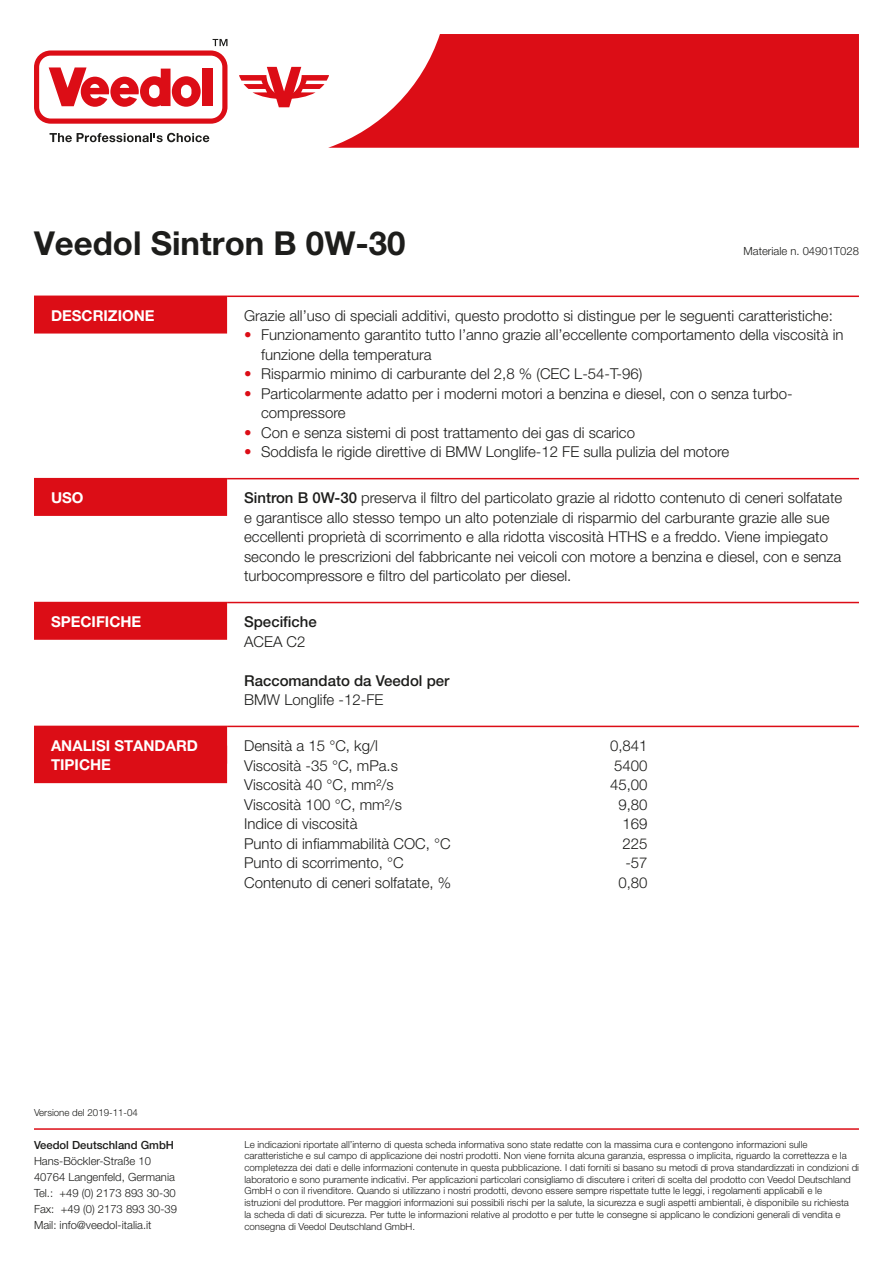
<style>
.page{position:relative;width:893px;height:1263px;background:#fff}
.page>*{position:absolute;margin:0;border:0;box-sizing:border-box;transform-origin:0 0}
.t1{font:700 33px "Helvetica Neue";color:#1d1d1b}
.t2{font:300 15px/19.5px "Helvetica Neue";color:#1d1d1b}
.t3{font:700 15px/19.5px "Helvetica Neue";color:#fff}
.t4{font:500 15px "Helvetica Neue";color:#1d1d1b}
.t5{font:300 11.25px/16px "Helvetica Neue";color:#1d1d1b}
.t6{font:500 11.25px "Helvetica Neue";color:#1d1d1b}
.t7{font:300 9.75px/11.7px "Helvetica Neue";color:#1d1d1b}
.s1{color:#dc0d16}
.s2{font-weight:500}
</style>
<div class="page">
<svg style="left:239px;top:67px;width:89px;height:40px"></svg>
<svg style="left:34px;top:39px;width:193px;height:85px"></svg>
<svg style="left:50px;top:133px;width:159px;height:9px"></svg>
<svg style="left:328px;top:34px;width:531px;height:114px;background:#e02f37"></svg>
<hr style="left:34px;top:1128px;width:825px;height:2px;background:#dc0d16">
<hr style="left:227px;top:478px;width:632px;height:1px;background:#dc0d16">
<hr style="left:227px;top:602px;width:632px;height:1px;background:#dc0d16">
<hr style="left:227px;top:726px;width:632px;height:1px;background:#dc0d16">
<hr style="left:227px;top:296px;width:632px;height:1px;background:#dc0d16">
<div style="left:34px;top:296px;width:193px;height:38px;background:#dc0d16"></div>
<div style="left:34px;top:478px;width:193px;height:38px;background:#dc0d16"></div>
<div style="left:34px;top:602px;width:193px;height:38px;background:#dc0d16"></div>
<div style="left:34px;top:726px;width:193px;height:38px;background:#dc0d16"></div>
<div style="left:34px;top:746px;width:193px;height:37px;background:#dc0d16"></div>
<h1 class="t1" style="left:34px;top:223px;width:373px">VEEDOL SINTRON B 0W-30</h1>
<p class="t5" style="left:743px;top:243px;width:117px">Materiale n. 04901T028</p>
<p class="t3" style="left:51px;top:305px;width:105px">DESCRIZIONE</p>
<p class="t2" style="left:244px;top:305px;width:590px">Grazie all’uso di speciali additivi, questo prodotto si distingue per le seguenti caratteristiche:</p>
<p class="t2" style="left:261px;top:325px;width:584px;text-indent:-17px"><span class="s1">•</span> Funzionamento garantito tutto l’anno grazie all’eccellente comportamento della viscosità in funzione della temperatura</p>
<p class="t2" style="left:244px;top:364px;width:400px"><span class="s1">•</span> Risparmio minimo di carburante del 2,8 % (CEC L-54-T-96)</p>
<p class="t2" style="left:261px;top:383px;width:531px;text-indent:-17px"><span class="s1">•</span> Particolarmente adatto per i moderni motori a benzina e diesel, con o senza turbo&shy;compressore</p>
<p class="t2" style="left:244px;top:422px;width:392px"><span class="s1">•</span> Con e senza sistemi di post trattamento dei gas di scarico</p>
<p class="t2" style="left:244px;top:442px;width:487px"><span class="s1">•</span> Soddisfa le rigide direttive di BMW Longlife-12 FE sulla pulizia del motore</p>
<p class="t3" style="left:51px;top:488px;width:34px">USO</p>
<p class="t2" style="left:244px;top:488px;width:600px"><span class="s2">Sintron B 0W-30</span> preserva il filtro del particolato grazie al ridotto contenuto di ceneri solfatate e garantisce allo stesso tempo un alto potenziale di risparmio del carburante grazie alle sue eccellenti proprietà di scorrimento e alla ridotta viscosità HTHS e a freddo. Viene impiegato secondo le prescrizioni del fabbricante nei veicoli con motore a benzina e diesel, con e senza turbocompressore e filtro del particolato per diesel.</p>
<p class="t3" style="left:51px;top:612px;width:92px">SPECIFICHE</p>
<p class="t4" style="left:244px;top:613px;width:74px">Specifiche</p>
<p class="t2" style="left:244px;top:631px;width:63px">ACEA C2</p>
<p class="t4" style="left:244px;top:671px;width:207px">Raccomandato da Veedol per</p>
<p class="t2" style="left:244px;top:690px;width:141px">BMW Longlife -12-FE</p>
<p class="t3" style="left:51px;top:735px;width:146px">ANALISI STANDARD<br>TIPICHE</p>
<p class="t2" style="left:244px;top:735px;width:135px">Densità a 15 °C, kg/l</p>
<p class="t2" style="left:610px;top:735px;width:39px">0,841</p>
<p class="t2" style="left:244px;top:755px;width:155px">Viscosità -35 °C, mPa.s</p>
<p class="t2" style="left:614px;top:755px;width:35px">5400</p>
<p class="t2" style="left:244px;top:774px;width:151px">Viscosità 40 °C, mm²/s</p>
<p class="t2" style="left:610px;top:774px;width:39px">45,00</p>
<p class="t2" style="left:244px;top:794px;width:159px">Viscosità 100 °C, mm²/s</p>
<p class="t2" style="left:618px;top:794px;width:31px">9,80</p>
<p class="t2" style="left:244px;top:813px;width:115px">Indice di viscosità</p>
<p class="t2" style="left:623px;top:813px;width:27px">169</p>
<p class="t2" style="left:244px;top:833px;width:208px">Punto di infiammabilità COC, °C</p>
<p class="t2" style="left:623px;top:833px;width:27px">225</p>
<p class="t2" style="left:244px;top:852px;width:161px">Punto di scorrimento, °C</p>
<p class="t2" style="left:625px;top:852px;width:24px">-57</p>
<p class="t2" style="left:244px;top:872px;width:208px">Contenuto di ceneri solfatate, %</p>
<p class="t2" style="left:618px;top:872px;width:31px">0,80</p>
<p class="t7" style="left:34px;top:1106px;width:106px">Versione del 2019-11-04</p>
<p class="t6" style="left:34px;top:1138px;width:142px">Veedol Deutschland GmbH</p>
<p class="t5" style="left:34px;top:1152px;width:145px">Hans-Böckler-Straße 10<br>40764 Langenfeld, Germania<br>Tel.: +49 (0) 2173 893 30-30<br>Fax: +49 (0) 2173 893 30-39<br>Mail: info@veedol-italia.it</p>
<p class="t7" style="left:244px;top:1138px;width:616px">Le indicazioni riportate all’interno di questa scheda informativa sono state redatte con la massima cura e contengono informazioni sulle caratteristiche e sul campo di applicazione dei nostri prodotti. Non viene fornita alcuna garanzia, espressa o implicita, riguardo la correttezza e la completezza dei dati e delle informazioni contenute in questa pubblicazione. I dati forniti si basano su metodi di prova standardizzati in condizioni di laboratorio e sono puramente indicativi. Per applicazioni particolari consigliamo di discutere i criteri di scelta del prodotto con Veedol Deutschland GmbH o con il rivenditore. Quando si utilizzano i nostri prodotti, devono essere sempre rispettate tutte le leggi, i regolamenti applicabili e le istruzioni del produttore. Per maggiori informazioni sui possibili rischi per la salute, la sicurezza e sugli aspetti ambientali, è disponibile su richiesta<br>la scheda di dati di sicurezza. Per tutte le informazioni relative al prodotto e per tutte le consegne si applicano le condizioni generali di vendita e consegna di Veedol Deutschland GmbH.</p>
</div>
